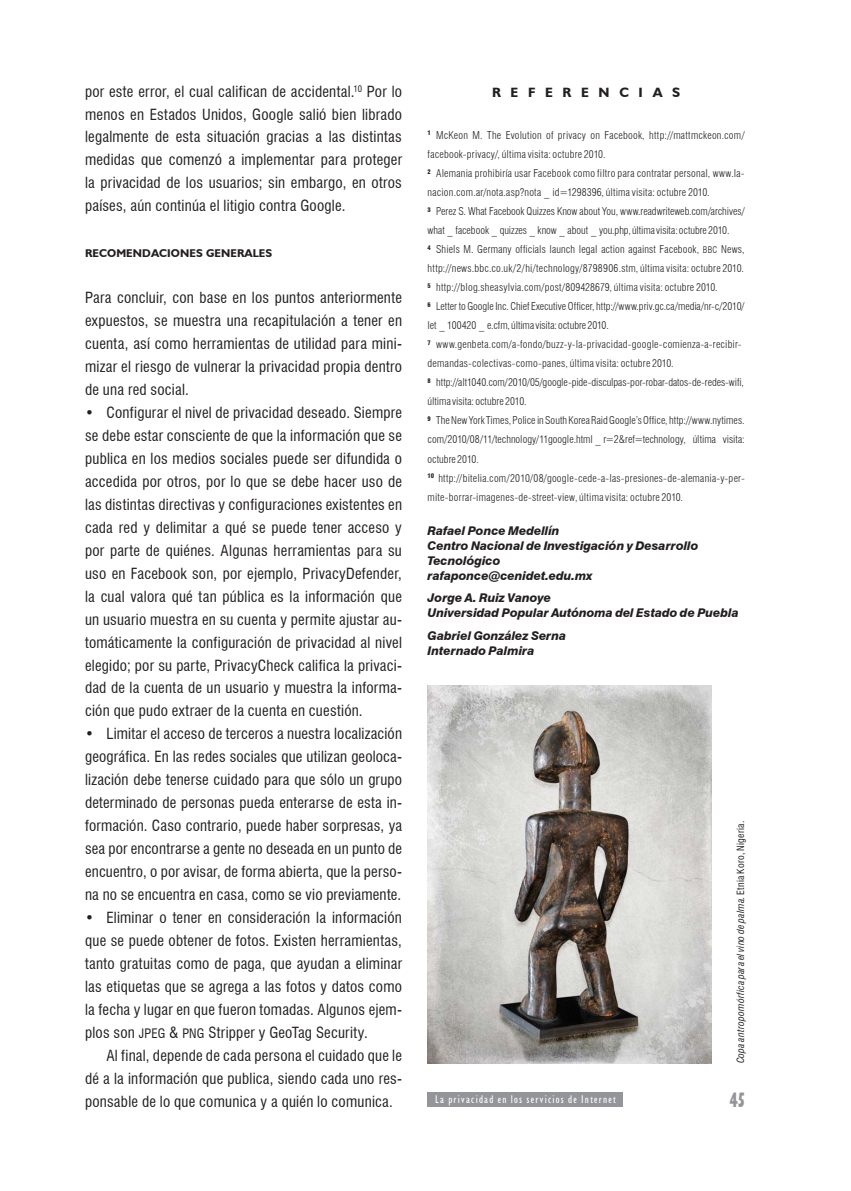
<style>
.page{position:relative;width:851px;height:1191px;background:#fff}
.page>*{position:absolute;margin:0;border:0;box-sizing:border-box;transform-origin:0 0}
.t1{font:700 condensed 21px "Humanist 521 BT Xtra";color:#939598;scale:.75 1}
.t2{font:condensed 15px/23px "Swiss 721 BT";letter-spacing:.015em;color:#231f20;text-align:justify}
.t3{font:700 13.5px "Humanist 521 BT";letter-spacing:.72em;color:#231f20}
.t4{font:italic 800 12px/15px "Swiss 721 BT";letter-spacing:-.005em;color:#231f20}
.t5{font:condensed 11.25px "Humanist 521 BT";letter-spacing:.11em;color:#fff}
.t6{font:700 11.25px "Humanist 521 BT";letter-spacing:.01em;color:#231f20}
.t7{font:300 condensed 10.5px/19px "Swiss 721 BT";letter-spacing:.015em;color:#231f20}
.t8{font:italic condensed 9.75px "Swiss 721 BT";letter-spacing:.025em;color:#231f20}
.s1{font-size:12.75px}
.s2{font-size:8.85px}
.s3{font-style:normal}
</style>
<div class="page">
<img style="left:427px;top:685px;width:284px;height:378px">
<div style="left:427px;top:1092px;width:196px;height:14px;background:#939598"></div>
<p class="t2" style="left:85px;top:80px;width:318px">por este error, el cual califican de accidental.<sup>10</sup> Por lo menos en Estados Unidos, Google salió bien librado legalmente de esta situación gracias a las distintas medidas que comenzó a implementar para proteger la privacidad de los usuarios; sin embargo, en otros países, aún continúa el litigio contra Google.</p>
<p class="t6" style="left:85px;top:246px;width:188px">RECOMENDACIONES GENERALES</p>
<p class="t2" style="left:85px;top:286px;width:318px">Para concluir, con base en los puntos anteriormente expuestos, se muestra una recapitulación a tener en cuenta, así como herramientas de utilidad para mini&shy;mizar el riesgo de vulnerar la privacidad propia dentro de una red social.</p>
<p class="t2" style="left:85px;top:401px;width:318px">• Configurar el nivel de privacidad deseado. Siempre se debe estar consciente de que la información que se publica en los medios sociales puede ser difundida o accedida por otros, por lo que se debe hacer uso de las distintas directivas y configuraciones existentes en cada red y delimitar a qué se puede tener acceso y por parte de quiénes. Algunas herramientas para su uso en Facebook son, por ejemplo, PrivacyDefender, la cual valora qué tan pública es la información que un usuario muestra en su cuenta y permite ajustar au&shy;tomáticamente la configuración de privacidad al nivel elegido; por su parte, PrivacyCheck califica la privaci&shy;dad de la cuenta de un usuario y muestra la informa&shy;ción que pudo extraer de la cuenta en cuestión.</p>
<p class="t2" style="left:85px;top:722px;width:318px">• Limitar el acceso de terceros a nuestra localización geográfica. En las redes sociales que utilizan geoloca&shy;lización debe tenerse cuidado para que sólo un grupo determinado de personas pueda enterarse de esta in&shy;formación. Caso contrario, puede haber sorpresas, ya sea por encontrarse a gente no deseada en un punto de encuentro, o por avisar, de forma abierta, que la perso&shy;na no se encuentra en casa, como se vio previamente.</p>
<p class="t2" style="left:85px;top:906px;width:318px">• Eliminar o tener en consideración la información que se puede obtener de fotos. Existen herramientas, tanto gratuitas como de paga, que ayudan a eliminar las etiquetas que se agrega a las fotos y datos como la fecha y lugar en que fueron tomadas. Algunos ejem&shy;plos son <span class="s1">JPEG</span> &amp; <span class="s1">PNG</span> Stripper y GeoTag Security.</p>
<p class="t2" style="left:85px;top:1043px;width:318px;text-indent:21px">Al final, depende de cada persona el cuidado que le dé a la información que publica, siendo cada uno res&shy;ponsable de lo que comunica y a quién lo comunica.</p>
<p class="t3" style="left:492px;top:84px;width:190px">REFERENCIAS</p>
<p class="t7" style="left:427px;top:125px;width:318px"><sup>1</sup> McKeon M. The Evolution of privacy on Facebook, http://mattmckeon.com/ facebook-privacy/, última visita: octubre 2010.<br><sup>2</sup> Alemania prohibiría usar Facebook como filtro para contratar personal, www.la&shy;nacion.com.ar/nota.asp?nota _ id=1298396, última visita: octubre 2010.<br><sup>3</sup> Perez S. What Facebook Quizzes Know about You, www.readwriteweb.com/archives/ what _ facebook _ quizzes _ know _ about _ you.php, última visita: octubre 2010.<br><sup>4</sup> Shiels M. Germany officials launch legal action against Facebook, <span class="s2">BBC</span> News, http://news.bbc.co.uk/2/hi/technology/8798906.stm, última visita: octubre 2010.<br><sup>5</sup> http://blog.sheasylvia.com/post/809428679, última visita: octubre 2010.<br><sup>6</sup> Letter to Google Inc. Chief Executive Officer, http://www.priv.gc.ca/media/nr-c/2010/ let _ 100420 _ e.cfm, última visita: octubre 2010.<br><sup>7</sup> www.genbeta.com/a-fondo/buzz-y-la-privacidad-google-comienza-a-recibir&shy;demandas-colectivas-como-panes, última visita: octubre 2010.<br><sup>8</sup> http://alt1040.com/2010/05/google-pide-disculpas-por-robar-datos-de-redes-wifi, última visita: octubre 2010.<br><sup>9</sup> The New York Times, Police in South Korea Raid Google’s Office, http://www.nytimes. com/2010/08/11/technology/11google.html _ r=2&amp;ref=technology, última visita: octubre 2010.<br><sup>10</sup> http://bitelia.com/2010/08/google-cede-a-las-presiones-de-alemania-y-per&shy;mite-borrar-imagenes-de-street-view, última visita: octubre 2010.</p>
<p class="t4" style="left:427px;top:523px;width:272px">Rafael Ponce Medellín<br>Centro Nacional de Investigación y Desarrollo<br>Tecnológico<br>rafaponce@cenidet.edu.mx</p>
<p class="t4" style="left:427px;top:590px;width:313px">Jorge A. Ruiz Vanoye<br>Universidad Popular Autónoma del Estado de Puebla</p>
<p class="t4" style="left:427px;top:628px;width:140px">Gabriel González Serna<br>Internado Palmira</p>
<p class="t5" style="left:435px;top:1092px;width:182px">La privacidad en los servicios de Internet</p>
<p class="t8" style="left:734px;top:1063px;width:244px;rotate:-90deg">Copa antropomórfica para el vino de palma. <span class="s3">Etnia Koro, Nigeria.</span></p>
<h1 class="t1" style="left:729px;top:1086px;width:21px">45</h1>
</div>
